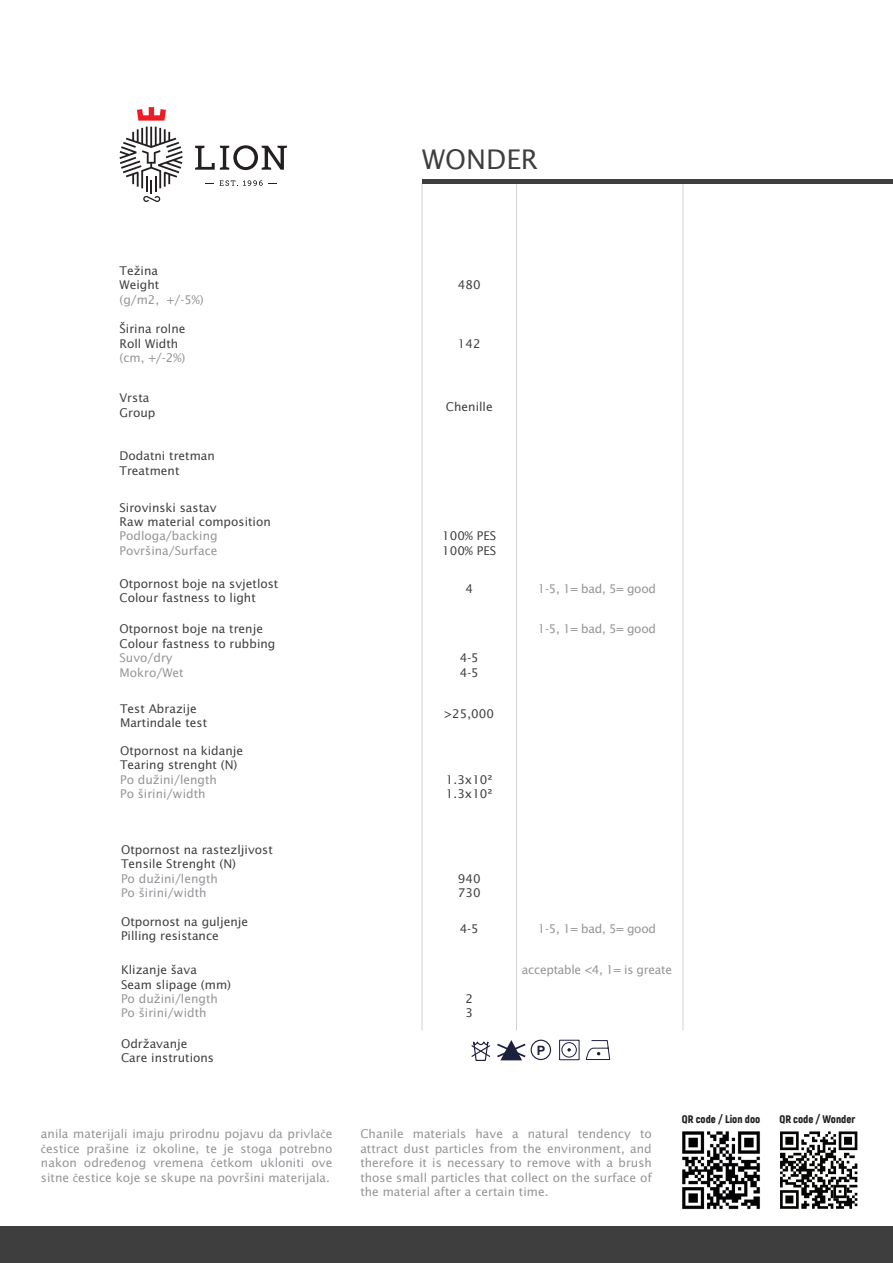
<style>
.page{position:relative;width:893px;height:1263px;background:#fff}
.page>*{position:absolute;margin:0;border:0;box-sizing:border-box;transform-origin:0 0}
.t1{font:27px "Lucida Sans";color:#3e3e3f}
.t2{font:700 12.9px "Arial";color:#1d213e}
.t3{font:12px/14.4px "Lucida Sans Std";color:#939598}
.t4{font:12px/14.4px "Lucida Sans Std";color:#413f41}
.t5{font:12px "Lucida Sans Std";letter-spacing:-.025em;color:#939598}
.t6{font:900 10.95px "Akrobat";color:#231f20}
.s1{font-family:"Myriad Pro"}
</style>
<div class="page">
<hr style="left:516px;top:183px;width:1px;height:847px;background:#d2d3d3">
<hr style="left:422px;top:183px;width:1px;height:847px;background:#d2d3d3">
<hr style="left:683px;top:183px;width:1px;height:847px;background:#d2d3d3">
<hr style="left:422px;top:179px;width:471px;height:4px;background:#3e3e3f">
<div style="left:0;top:1226px;width:893px;height:37px;background:#3e3e3f"></div>
<svg style="left:195px;top:145px;width:92px;height:25px"></svg>
<svg style="left:137px;top:107px;width:29px;height:14px"></svg>
<svg style="left:119px;top:127px;width:64px;height:75px"></svg>
<svg style="left:220px;top:180px;width:57px;height:6px"></svg>
<svg style="left:471px;top:1040px;width:55px;height:21px"></svg>
<div style="left:561px;top:1042px;width:16px;height:15px;border:1px solid #1d213e;border-radius:50%"></div>
<div style="left:559px;top:1040px;width:20px;height:20px;border:1px solid #1d213e"></div>
<div style="left:531px;top:1040px;width:20px;height:20px;border:1px solid #1d213e;border-radius:50%"></div>
<svg style="left:585px;top:1040px;width:26px;height:20px"></svg>
<img style="left:682px;top:1131px;width:78px;height:79px">
<svg style="left:780px;top:1131px;width:77px;height:78px"></svg>
<h1 class="t1" style="left:422px;top:143px;width:118px">WONDER</h1>
<p class="t4" style="left:119px;top:264px;width:41px">Težina<br>Weight</p>
<p class="t3" style="left:119px;top:293px;width:86px">(g/m2, +/-5%)</p>
<p class="t4" style="left:119px;top:322px;width:68px">Širina rolne<br>Roll Width</p>
<p class="t3" style="left:119px;top:351px;width:67px">(cm, +/-2%)</p>
<p class="t4" style="left:458px;top:278px;width:24px">480</p>
<p class="t4" style="left:458px;top:336px;width:24px">142</p>
<p class="t4" style="left:119px;top:391px;width:37px">Vrsta<br>Group</p>
<p class="t4" style="left:446px;top:400px;width:48px">Chenille</p>
<p class="t4" style="left:119px;top:449px;width:97px">Dodatni tretman<br>Treatment</p>
<p class="t4" style="left:119px;top:500px;width:153px">Sirovinski sastav<br>Raw material composition</p>
<p class="t3" style="left:119px;top:529px;width:100px">Podloga/backing<br>Površina/Surface</p>
<p class="t4" style="left:442px;top:529px;width:56px">100% PES<br>100% PES</p>
<p class="t4" style="left:119px;top:576px;width:161px">Otpornost boje na svjetlost<br>Colour fastness to light</p>
<p class="t3" style="left:538px;top:582px;width:120px">1-5, 1= bad, 5= good</p>
<p class="t3" style="left:538px;top:622px;width:120px">1-5, 1= bad, 5= good</p>
<p class="t4" style="left:465px;top:582px;width:9px">4</p>
<p class="t4" style="left:119px;top:622px;width:157px">Otpornost boje na trenje<br>Colour fastness to rubbing</p>
<p class="t3" style="left:119px;top:651px;width:66px">Suvo/dry<br>Mokro/Wet</p>
<p class="t4" style="left:460px;top:651px;width:21px">4-5<br>4-5</p>
<p class="t4" style="left:120px;top:701px;width:89px">Test Abrazije<br>Martindale test</p>
<p class="t4" style="left:120px;top:744px;width:125px">Otpornost na kidanje<br>Tearing strenght (N)</p>
<p class="t3" style="left:120px;top:772px;width:98px">Po dužini/length<br>Po širini/width</p>
<p class="t4" style="left:446px;top:772px;width:48px">1.3x102<br>1.3x102</p>
<p class="t4" style="left:445px;top:706px;width:51px">&gt;25,000</p>
<p class="t4" style="left:121px;top:843px;width:153px">Otpornost na rastezljivost<br>Tensile Strenght (N)</p>
<p class="t3" style="left:121px;top:871px;width:98px">Po dužini/length<br>Po širini/width</p>
<p class="t4" style="left:458px;top:872px;width:24px">940<br>730</p>
<p class="t4" style="left:121px;top:915px;width:129px">Otpornost na guljenje<br>Pilling resistance</p>
<p class="t4" style="left:121px;top:963px;width:112px">Klizanje šava<br>Seam slipage (mm)</p>
<p class="t3" style="left:121px;top:992px;width:98px">Po dužini/length<br>Po širini/width</p>
<p class="t4" style="left:465px;top:992px;width:9px">2<br>3</p>
<p class="t4" style="left:460px;top:922px;width:21px">4-5</p>
<p class="t3" style="left:538px;top:922px;width:120px">1-5, 1= bad, 5= good</p>
<p class="t5" style="left:522px;top:963px;width:152px">acceptable &lt;4, 1= is greate</p>
<p class="t4" style="left:121px;top:1036px;width:95px">Održavanje<br>Care instrutions</p>
<p class="t2" style="left:537px;top:1041px;width:10px">P</p>
<p class="t3" style="left:41px;top:1127px;width:293px;text-align:justify">anila materijali imaju prirodnu pojavu da privla<span class="s1">č</span>e <span class="s1">č</span>estice prašine iz okoline, te je stoga potrebno nakon odre<span class="s1">đ</span>enog vremena <span class="s1">č</span>etkom ukloniti ove sitne <span class="s1">č</span>estice koje se skupe na površini materijala.</p>
<p class="t3" style="left:360px;top:1127px;width:293px;text-align:justify">Chanile materials have a natural tendency to attract dust particles from the environment, and therefore it is necessary to remove with a brush those small particles that collect on the surface of the material after a certain time.</p>
<p class="t6" style="left:682px;top:1112px;width:80px">QR code / Lion doo</p>
<p class="t6" style="left:779px;top:1112px;width:77px">QR code / Wonder</p>
</div>
